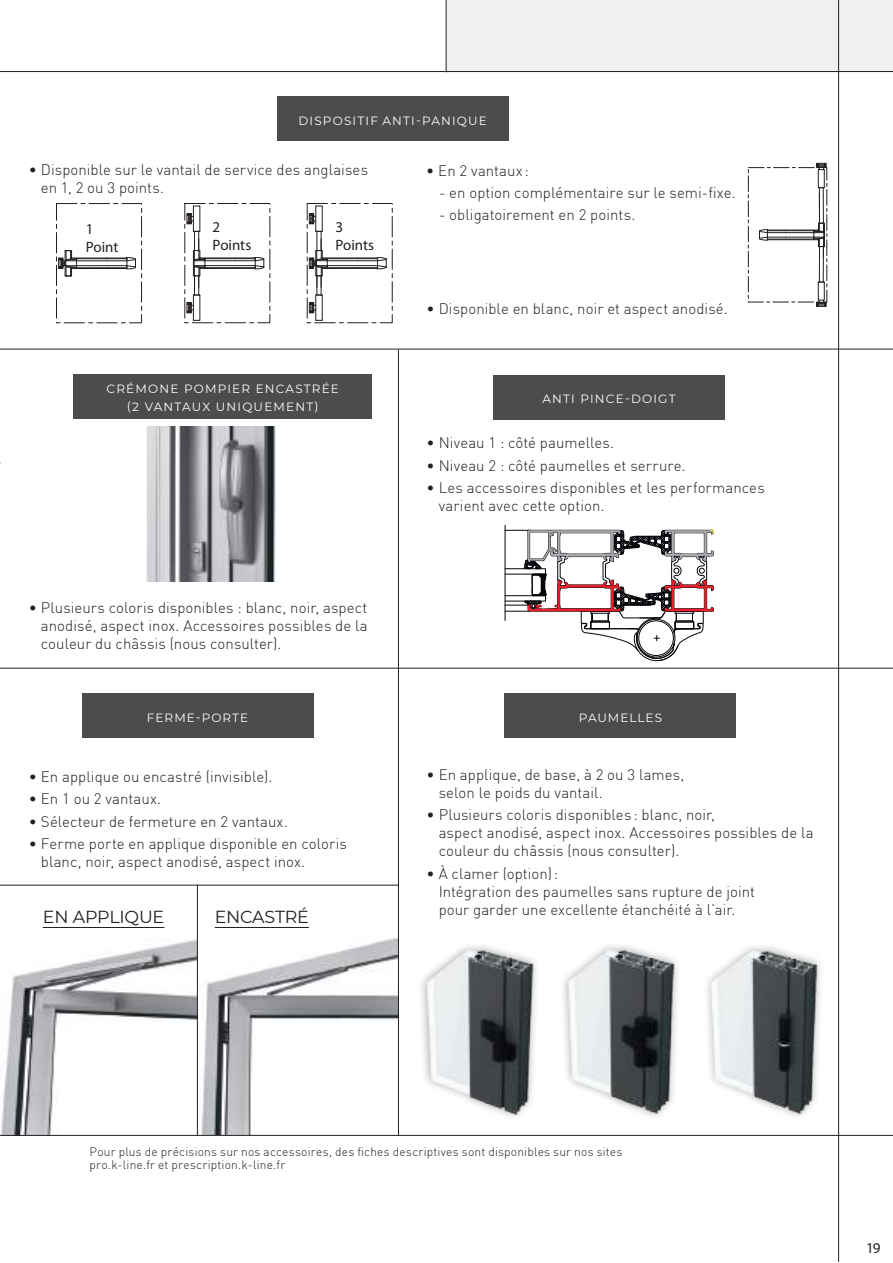
<style>
.page{position:relative;width:893px;height:1263px;background:#fff}
.page>*{position:absolute;margin:0;border:0;box-sizing:border-box;transform-origin:0 0}
.t1{font:17.4px "Montserrat";letter-spacing:-.01em;color:#241f1f}
.t2{font:300 15px/18px "DIN";letter-spacing:.005em;color:#241f1f}
.t3{font:15px/18px "Myriad Pro";letter-spacing:-.005em;color:#241f1f}
.t4{font:300 12px/13.5px "DIN";letter-spacing:.015em;color:#241f1f}
.t5{font:12px/17.5px "Montserrat";letter-spacing:.1em;color:#fff;text-align:center}
</style>
<div class="page">
<div style="left:56px;top:203px;width:86px;height:120px;border:1px dashed #241f1f"></div>
<hr style="left:72px;top:268px;width:55px;height:1px;background:#241f1f">
<svg style="left:107px;top:257px;width:29px;height:13px"></svg>
<hr style="left:76px;top:258px;width:31px;height:1px;background:#241f1f">
<hr style="left:76px;top:267px;width:31px;height:1px;background:#241f1f">
<hr style="left:77px;top:265px;width:30px;height:1px;background:#241f1f">
<hr style="left:77px;top:261px;width:30px;height:1px;background:#241f1f">
<svg style="left:58px;top:250px;width:19px;height:27px"></svg>
<div style="left:185px;top:203px;width:85px;height:120px;border:1px dashed #241f1f"></div>
<hr style="left:200px;top:268px;width:55px;height:1px;background:#241f1f">
<svg style="left:235px;top:257px;width:30px;height:12px"></svg>
<hr style="left:205px;top:258px;width:30px;height:1px;background:#241f1f">
<hr style="left:205px;top:267px;width:30px;height:1px;background:#241f1f">
<hr style="left:205px;top:265px;width:30px;height:1px;background:#241f1f">
<hr style="left:205px;top:260px;width:30px;height:1px;background:#241f1f">
<svg style="left:187px;top:206px;width:19px;height:115px"></svg>
<img style="left:0;top:938px;width:398px;height:197px">
<hr style="left:0;top:885px;width:399px;height:1px;background:#241f1f">
<hr style="left:0;top:1135px;width:1px;height:128px;background:#a3b5bf">
<div style="left:446px;top:0;width:447px;height:71px;background:#eef0f2"></div>
<hr style="left:0;top:71px;width:893px;height:1px;background:#241f1f">
<hr style="left:0;top:1135px;width:893px;height:1px;background:#241f1f">
<hr style="left:446px;top:0;width:1px;height:72px;background:#241f1f">
<hr style="left:398px;top:350px;width:1px;height:785px;background:#241f1f">
<div style="left:277px;top:97px;width:231px;height:44px;background:#4e4b4c"></div>
<img style="left:146px;top:427px;width:130px;height:154px">
<div style="left:82px;top:694px;width:231px;height:44px;background:#4e4b4c"></div>
<hr style="left:838px;top:0;width:1px;height:1262px;background:#241f1f">
<div style="left:505px;top:694px;width:231px;height:44px;background:#4e4b4c"></div>
<hr style="left:197px;top:885px;width:1px;height:251px;background:#241f1f">
<img style="left:421px;top:946px;width:116px;height:171px">
<img style="left:563px;top:945px;width:115px;height:172px">
<img style="left:707px;top:946px;width:114px;height:170px">
<div style="left:307px;top:203px;width:85px;height:120px;border:1px dashed #241f1f"></div>
<hr style="left:322px;top:268px;width:55px;height:1px;background:#241f1f">
<svg style="left:358px;top:257px;width:29px;height:12px"></svg>
<hr style="left:327px;top:258px;width:31px;height:1px;background:#241f1f">
<hr style="left:327px;top:267px;width:31px;height:1px;background:#241f1f">
<hr style="left:327px;top:265px;width:31px;height:1px;background:#241f1f">
<hr style="left:327px;top:260px;width:31px;height:1px;background:#241f1f">
<svg style="left:309px;top:206px;width:19px;height:115px"></svg>
<hr style="left:0;top:668px;width:893px;height:1px;background:#241f1f">
<div style="left:493px;top:375px;width:232px;height:44px;background:#4e4b4c"></div>
<div style="left:73px;top:375px;width:299px;height:44px;background:#4e4b4c"></div>
<hr style="left:0;top:349px;width:893px;height:1px;background:#241f1f">
<hr style="left:505px;top:525px;width:1px;height:95px;background:#05050a">
<svg style="left:505px;top:526px;width:209px;height:136px"></svg>
<div style="left:748px;top:167px;width:79px;height:135px;border:1px dashed #241f1f"></div>
<hr style="left:823px;top:188px;width:1px;height:35px;background:#241f1f">
<hr style="left:823px;top:247px;width:1px;height:35px;background:#241f1f">
<hr style="left:819px;top:247px;width:1px;height:35px;background:#241f1f">
<hr style="left:819px;top:188px;width:1px;height:35px;background:#241f1f">
<svg style="left:816px;top:163px;width:11px;height:25px"></svg>
<svg style="left:759px;top:223px;width:66px;height:34px"></svg>
<svg style="left:816px;top:282px;width:11px;height:25px"></svg>
<hr style="left:43px;top:927px;width:121px;height:1px;background:#241f1f">
<hr style="left:215px;top:927px;width:94px;height:1px;background:#241f1f">
<p class="t5" style="left:298px;top:111px;width:190px">DISPOSITIF ANTI-PANIQUE</p>
<p class="t2" style="left:426px;top:161px;width:104px">• En 2 vantaux :</p>
<p class="t2" style="left:439px;top:183px;width:298px">- en option complémentaire sur le semi-fixe.</p>
<p class="t2" style="left:439px;top:206px;width:198px">- obligatoirement en 2 points.</p>
<p class="t2" style="left:41px;top:160px;width:329px;text-indent:-12px">• Disponible sur le vantail de service des anglaises en 1, 2 ou 3 points.</p>
<p class="t3" style="left:86px;top:219px;width:34px">1<br>Point</p>
<p class="t3" style="left:213px;top:218px;width:40px">2<br>Points</p>
<p class="t3" style="left:335px;top:218px;width:40px">3<br>Points</p>
<p class="t5" style="left:107px;top:379px;width:234px">CRÉMONE POMPIER ENCASTRÉE (2 VANTAUX UNIQUEMENT)</p>
<p class="t2" style="left:41px;top:599px;width:328px;text-align:justify;text-indent:-12px">• Plusieurs coloris disponibles : blanc, noir, aspect anodisé, aspect inox. Accessoires possibles de la couleur du châssis (nous consulter).</p>
<p class="t5" style="left:147px;top:708px;width:103px">FERME-PORTE</p>
<p class="t2" style="left:29px;top:768px;width:245px">• En applique ou encastré (invisible).</p>
<p class="t2" style="left:29px;top:790px;width:134px">• En 1 ou 2 vantaux.</p>
<p class="t2" style="left:29px;top:812px;width:260px">• Sélecteur de fermeture en 2 vantaux.</p>
<p class="t2" style="left:41px;top:834px;width:308px;text-indent:-12px">• Ferme porte en applique disponible en coloris blanc, noir, aspect anodisé, aspect inox.</p>
<p class="t1" style="left:43px;top:905px;width:123px">EN APPLIQUE</p>
<p class="t1" style="left:215px;top:905px;width:96px">ENCASTRÉ</p>
<p class="t2" style="left:427px;top:299px;width:303px">• Disponible en blanc, noir et aspect anodisé.</p>
<p class="t5" style="left:542px;top:389px;width:135px">ANTI PINCE-DOIGT</p>
<p class="t2" style="left:427px;top:434px;width:189px">• Niveau 1 : côté paumelles.</p>
<p class="t2" style="left:427px;top:456px;width:260px">• Niveau 2 : côté paumelles et serrure.</p>
<p class="t2" style="left:439px;top:478px;width:328px;text-indent:-12px">• Les accessoires disponibles et les performances varient avec cette option.</p>
<p class="t5" style="left:579px;top:708px;width:85px">PAUMELLES</p>
<p class="t2" style="left:439px;top:765px;width:247px;text-indent:-12px">• En applique, de base, à 2 ou 3 lames, selon le poids du vantail.</p>
<p class="t2" style="left:439px;top:806px;width:376px;text-indent:-12px">• Plusieurs coloris disponibles : blanc, noir,<br>aspect anodisé, aspect inox. Accessoires possibles de la couleur du châssis (nous consulter).</p>
<p class="t2" style="left:439px;top:864px;width:318px;text-indent:-12px">• À clamer (option):<br>Intégration des paumelles sans rupture de joint pour garder une excellente étanchéité à l’air.</p>
<p class="t4" style="left:90px;top:1144px;width:534px">Pour plus de précisions sur nos accessoires, des fiches descriptives sont disponibles sur nos sites pro.k-line.fr et prescription.k-line.fr</p>
<p class="t3" style="left:866px;top:1238px;width:16px">19</p>
</div>
